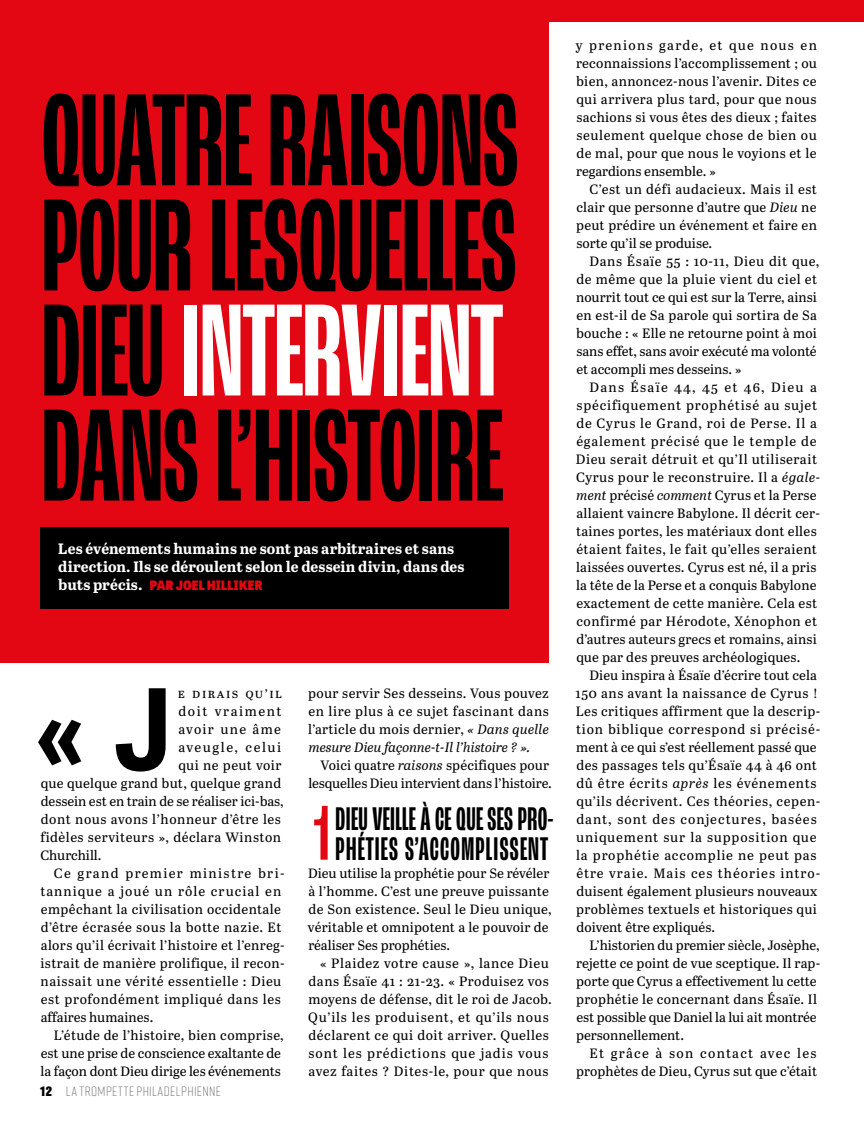
<style>
.page{position:relative;width:864px;height:1136px;background:#fff}
.page>*{position:absolute;margin:0;border:0;box-sizing:border-box;transform-origin:0 0}
.t1{font:500 extra-condensed 138px/105px "Roc Grotesk";letter-spacing:-.02em;color:#000}
.t2{font:700 111.6px "Tablet Gothic Narrow";color:#000}
.t3{font:500 extra-condensed 81px "Roc Grotesk";color:#e30613}
.t4{font:500 extra-condensed 34.5px/30px "Roc Grotesk";letter-spacing:.02em;color:#000}
.t5{font:700 15px/18px "Abril Text";letter-spacing:.005em;color:#fff}
.t6{font:13.5px/18px "Abril Text";letter-spacing:.02em;color:#000}
.t7{font:13.5px/18px "Abril Text";color:#000}
.t8{font:300 13.5px "Rift Soft";letter-spacing:.035em;color:#706f6f}
.t9{font:13.5px "Abril Text";letter-spacing:.11em;color:#000}
.t10{font:800 12.9px "Tablet Gothic Narrow";letter-spacing:.015em;color:#e30613}
.s1{color:#fff}
.s2{font-family:"Abril Text";font-weight:700;font-size:15px;color:#fff}
.s3{font-family:"Tablet Gothic Narrow";font-weight:800;font-size:12.9px;color:#000}
.s4{font-style:italic}
</style>
<div class="page">
<div style="left:0;top:0;width:863px;height:662px;background:#e30613"></div>
<div style="left:549px;top:22px;width:314px;height:1055px;background:#fff"></div>
<div style="left:40px;top:527px;width:468px;height:81px;background:#000"></div>
<h1 class="t1" style="left:40px;top:88px;width:480px">QUATRE RAISONS<br>POUR LESQUELLES<br>DIEU <span class="s1">INTERVIENT<br></span>DANS L’HISTOIRE</h1>
<p class="t5" style="left:58px;top:539px;width:407px">Les événements humains ne sont pas arbitraires et sans direction. Ils se déroulent selon le dessein divin, dans des</p>
<p class="t10" style="left:58px;top:575px;width:206px"><span class="s2">buts précis.</span> PAR JOEL HILLIKER</p>
<h2 class="t2" style="left:35px;top:651px;width:139px">« J</h2>
<p class="t9" style="left:178px;top:683px;width:106px">e dirais qu’il</p>
<p class="t6" style="left:178px;top:701px;width:104px">doit vraiment</p>
<p class="t6" style="left:178px;top:719px;width:104px">avoir une âme</p>
<p class="t6" style="left:178px;top:737px;width:104px">aveugle, celui</p>
<p class="t6" style="left:178px;top:755px;width:105px">qui ne peut voir</p>
<p class="t6" style="left:41px;top:773px;width:242px">que quelque grand but, quelque grand</p>
<p class="t6" style="left:41px;top:791px;width:244px">dessein est en train de se réaliser ici-bas,</p>
<p class="t6" style="left:41px;top:809px;width:241px">dont nous avons l’honneur d’être les</p>
<p class="t6" style="left:41px;top:827px;width:242px">fidèles serviteurs », déclara Winston</p>
<p class="t6" style="left:40px;top:845px;width:63px">Churchill.</p>
<p class="t6" style="left:54px;top:863px;width:232px">Ce grand premier ministre bri-</p>
<p class="t6" style="left:40px;top:881px;width:242px">tannique a joué un rôle crucial en</p>
<p class="t6" style="left:41px;top:899px;width:242px">empêchant la civilisation occidentale</p>
<p class="t6" style="left:41px;top:917px;width:242px">d’être écrasée sous la botte nazie. Et</p>
<p class="t6" style="left:41px;top:935px;width:245px">alors qu’il écrivait l’histoire et l’enreg-</p>
<p class="t6" style="left:40px;top:953px;width:245px">istrait de manière prolifique, il recon-</p>
<p class="t6" style="left:40px;top:971px;width:242px">naissait une vérité essentielle : Dieu</p>
<p class="t6" style="left:41px;top:989px;width:241px">est profondément impliqué dans les</p>
<p class="t6" style="left:41px;top:1007px;width:114px">affaires humaines.</p>
<p class="t6" style="left:54px;top:1025px;width:231px">L’étude de l’histoire, bien comprise,</p>
<p class="t6" style="left:41px;top:1043px;width:242px">est une prise de conscience exaltante de</p>
<p class="t6" style="left:40px;top:1061px;width:242px">la façon dont Dieu dirige les événements</p>
<p class="t8" style="left:40px;top:1081px;width:182px"><span class="s3">12</span> LA TROMPETTE PHILADELPHIENNE</p>
<p class="t6" style="left:308px;top:683px;width:242px;text-align:justify">pour servir Ses desseins. Vous pouvez en lire plus à ce sujet fascinant dans l’article du mois dernier, <span class="s4">« Dans quelle mesure Dieu façonne-t-Il l’histoire ? ».</span></p>
<p class="t6" style="left:308px;top:755px;width:245px;text-align:right">Voici quatre <span class="s4">raisons</span> spécifiques pour lesquelles Dieu intervient dans l’histoire.</p>
<h3 class="t4" style="left:335px;top:804px;width:220px">DIEU VEILLE À CE QUE SES PRO-<br>PHÉTIES S’ACCOMPLISSENT</h3>
<p class="t6" style="left:308px;top:863px;width:245px">Dieu utilise la prophétie pour Se révéler à l’homme. C’est une preuve puissante de Son existence. Seul le Dieu unique, véritable et omnipotent a le pouvoir de réaliser Ses prophéties.</p>
<p class="t6" style="left:308px;top:953px;width:245px;text-indent:12px">« Plaidez votre cause », lance Dieu dans Ésaïe 41 : 21-23. « Produisez vos moyens de défense, dit le roi de Jacob.<br>Qu’ils les produisent, et qu’ils nous déclarent ce qui doit arriver. Quelles sont les prédictions que jadis vous avez faites ? Dites-le, pour que nous</p>
<h3 class="t3" style="left:313px;top:787px;width:19px">1</h3>
<p class="t6" style="left:575px;top:35px;width:243px;text-align:justify">y prenions garde, et que nous en reconnaissions l’accomplissement ; ou bien, annoncez-nous l’avenir. Dites ce qui arrivera plus tard, pour que nous sachions si vous êtes des dieux ; faites seulement quelque chose de bien ou de mal, pour que nous le voyions et le regardions ensemble. »</p>
<p class="t6" style="left:576px;top:179px;width:242px;text-align:justify;text-indent:14px">C’est un défi audacieux. Mais il est clair que personne d’autre que <span class="s4">Dieu</span> ne peut prédire un événement et faire en sorte qu’il se produise.</p>
<p class="t6" style="left:576px;top:251px;width:245px;text-indent:13px">Dans Ésaïe 55 : 10-11, Dieu dit que, de même que la pluie vient du ciel et nourrit tout ce qui est sur la Terre, ainsi en est-il de Sa parole qui sortira de Sa bouche : « Elle ne retourne point à moi sans effet, sans avoir exécuté ma volonté et accompli mes desseins. »</p>
<p class="t6" style="left:575px;top:377px;width:246px;text-indent:13px">Dans Ésaïe 44, 45 et 46, Dieu a spécifiquement prophétisé au sujet de Cyrus le Grand, roi de Perse. Il a également précisé que le temple de Dieu serait détruit et qu’Il utiliserait Cyrus pour le reconstruire. Il a <span class="s4">égale&shy;ment</span> précisé <span class="s4">comment</span> Cyrus et la Perse allaient vaincre Babylone. Il décrit cer&shy;taines portes, les matériaux dont elles étaient faites, le fait qu’elles seraient laissées ouvertes. Cyrus est né, il a pris la tête de la Perse et a conquis Babylone exactement de cette manière. Cela est confirmé par Hérodote, Xénophon et d’autres auteurs grecs et romains, ainsi que par des preuves archéologiques.</p>
<p class="t6" style="left:575px;top:665px;width:246px;text-indent:14px">Dieu inspira à Ésaïe d’écrire tout cela 150 ans avant la naissance de Cyrus !<br>Les critiques affirment que la descrip&shy;tion biblique correspond si précisé&shy;ment à ce qui s’est réellement passé que des passages tels qu’Ésaïe 44 à 46 ont dû être écrits <span class="s4">après</span> les événements qu’ils décrivent. Ces théories, cepen&shy;dant, sont des conjectures, basées uniquement sur la supposition que la prophétie accomplie ne peut pas être vraie. Mais ces théories intro&shy;duisent également plusieurs nouveaux problèmes textuels et historiques qui doivent être expliqués.</p>
<p class="t7" style="left:576px;top:935px;width:245px;text-indent:13px">L’historien du premier siècle, Josèphe, rejette ce point de vue sceptique. Il rap&shy;porte que Cyrus a effectivement lu cette prophétie le concernant dans Ésaïe. Il est possible que Daniel la lui ait montrée personnellement.</p>
<p class="t6" style="left:576px;top:1043px;width:242px;text-align:right">Et grâce à son contact avec les prophètes de Dieu, Cyrus sut que c’était</p>
</div>
